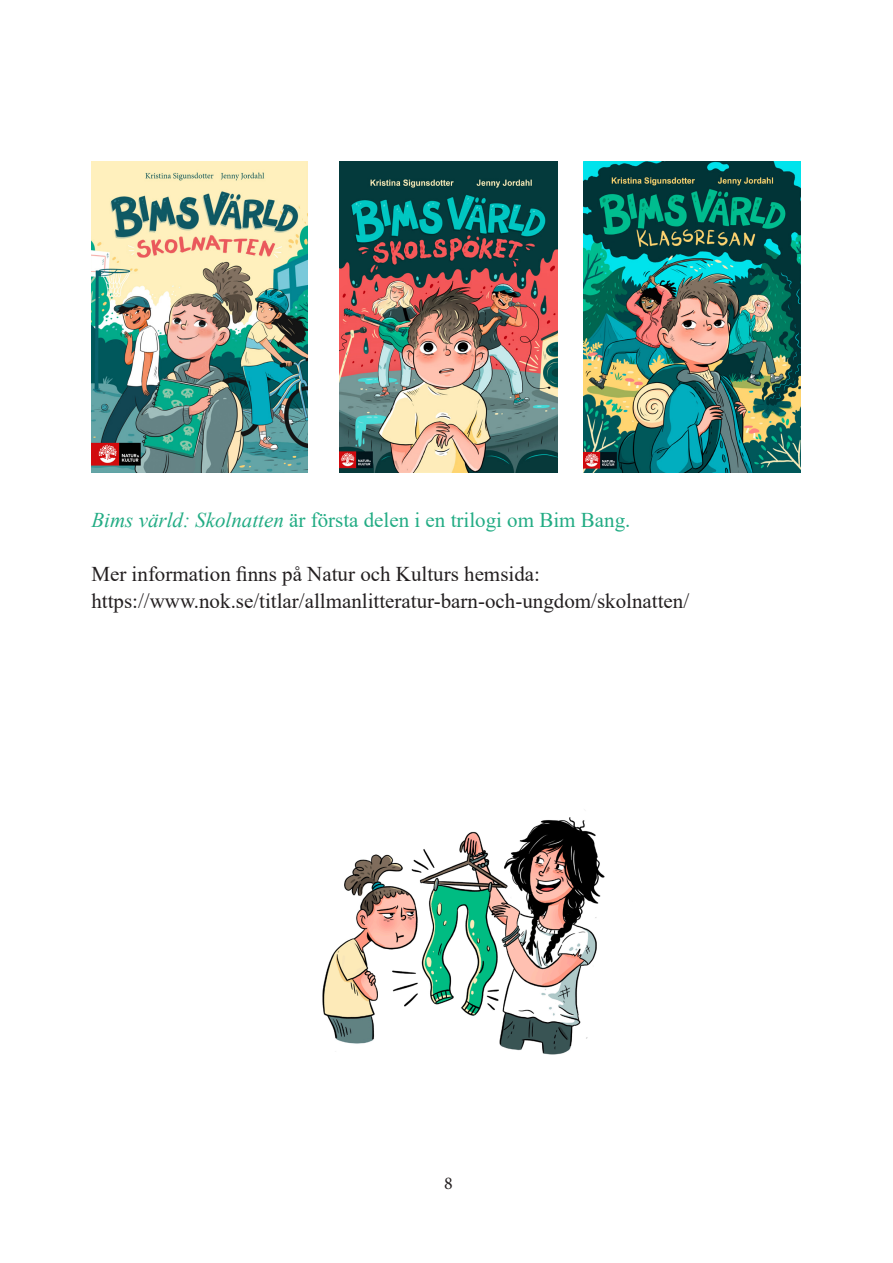
<style>
.page{position:relative;width:893px;height:1263px;background:#fff}
.page>*{position:absolute;margin:0;border:0;box-sizing:border-box;transform-origin:0 0}
.t1{font:21px "Times New Roman";color:#231f20}
.t2{font:21px "Times New Roman";color:#22ac84}
.t3{font:18px "Minion Pro";color:#231f20}
.s1{font-style:italic}
</style>
<div class="page">
<img style="left:91px;top:162px;width:216px;height:310px">
<img style="left:339px;top:162px;width:219px;height:310px">
<img style="left:584px;top:162px;width:216px;height:310px">
<img style="left:322px;top:817px;width:283px;height:238px">
<p class="t2" style="left:91px;top:505px;width:540px"><span class="s1">Bims värld: Skolnatten</span> är första delen i en trilogi om Bim Bang.</p>
<p class="t1" style="left:91px;top:559px;width:450px">Mer information finns på Natur och Kulturs hemsida:</p>
<p class="t1" style="left:91px;top:586px;width:599px">https://www.nok.se/titlar/allmanlitteratur-barn-och-ungdom/skolnatten/</p>
<p class="t3" style="left:444px;top:1171px;width:10px">8</p>
</div>
